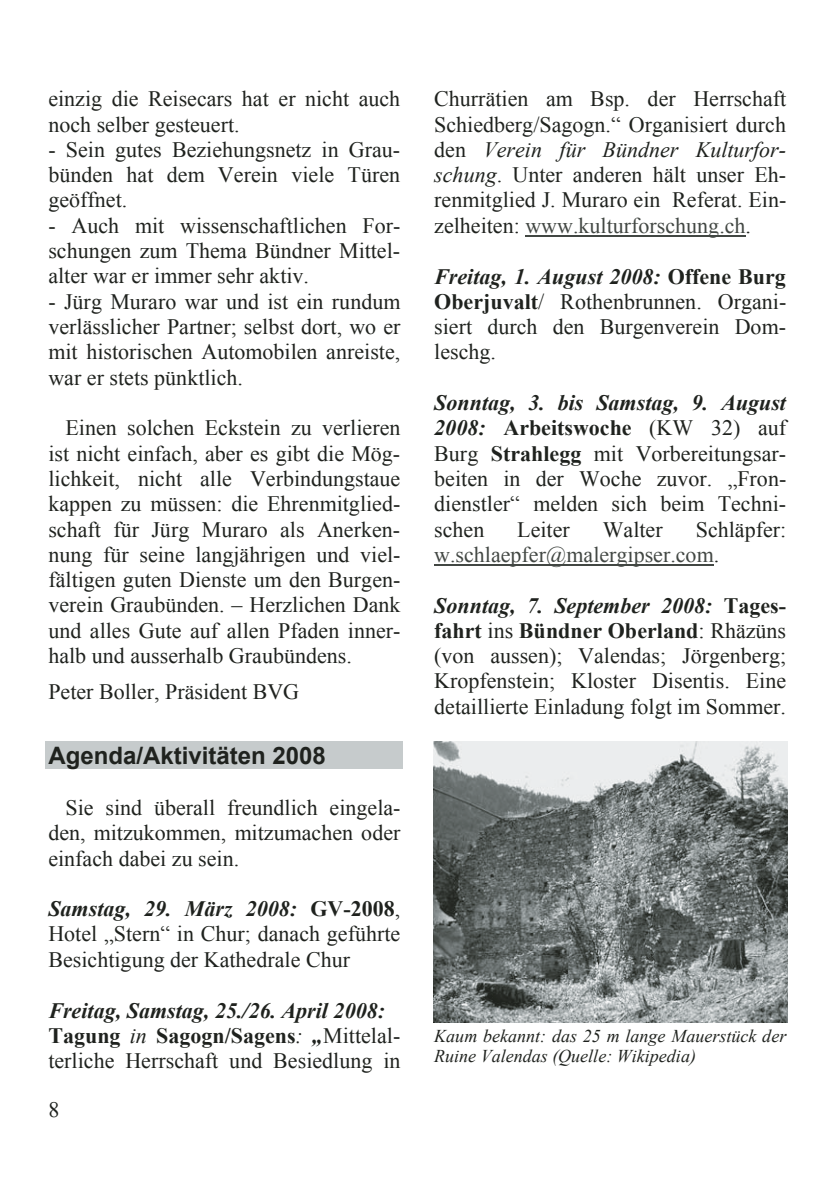
<style>
.page{position:relative;width:840px;height:1191px;background:#fff}
.page>*{position:absolute;margin:0;border:0;box-sizing:border-box;transform-origin:0 0}
.t1{font:700 24px "Arial";color:#1f221e}
.t2{font:22px/25.2px "Times New Roman";color:#1f221e;text-align:justify}
.t3{font:22px/25.4px "Times New Roman";color:#424743}
.t4{font:italic 18px/20.8px "Times New Roman";color:#1f221e}
.s1{font-weight:700;font-style:italic}
.s2{font-weight:700}
.s3{font-style:italic}
.s4{color:#424743}
.s5{color:#1f221e}
</style>
<div class="page">
<div style="left:45px;top:741px;width:358px;height:28px;background:#c6cbcc"></div>
<hr style="left:525px;top:235px;width:220px;height:1px;background:#424743">
<hr style="left:434px;top:564px;width:279px;height:1px;background:#424743">
<img style="left:433px;top:741px;width:354px;height:281px">
<p class="t2" style="left:48px;top:86px;width:353px">einzig die Reisecars hat er nicht auch noch selber gesteuert.</p>
<p class="t2" style="left:48px;top:137px;width:353px">- Sein gutes Beziehungsnetz in Grau&shy;b¸nden hat dem Verein viele T¸ren geˆffnet.</p>
<p class="t2" style="left:48px;top:213px;width:353px">- Auch mit wissenschaftlichen For&shy;schungen zum Thema B¸ndner Mittel&shy;alter war er immer sehr aktiv.</p>
<p class="t2" style="left:48px;top:289px;width:353px">- J¸rg Muraro war und ist ein rundum verl‰sslicher Partner; selbst dort, wo er mit historischen Automobilen anreiste, war er stets p¸nktlich.</p>
<p class="t2" style="left:48px;top:415px;width:353px;text-indent:17px">Einen solchen Eckstein zu verlieren ist nicht einfach, aber es gibt die Mˆg&shy;lichkeit, nicht alle Verbindungstaue kappen zu m¸ssen: die Ehrenmitglied&shy;schaft f¸r J¸rg Muraro als Anerken&shy;nung f¸r seine langj‰hrigen und viel&shy;f‰ltigen guten Dienste um den Burgen&shy;verein Graub¸nden. ñ Herzlichen Dank und alles Gute auf allen Pfaden inner&shy;halb und ausserhalb Graub¸ndens.</p>
<p class="t2" style="left:48px;top:679px;width:252px">Peter Boller, Pr‰sident BVG</p>
<p class="t1" style="left:48px;top:742px;width:279px">Agenda/Aktivit‰ten 2008</p>
<p class="t2" style="left:48px;top:794px;width:353px;text-indent:17px">Sie sind ¸berall freundlich eingela&shy;den, mitzukommen, mitzumachen oder einfach dabei zu sein.</p>
<p class="t2" style="left:48px;top:896px;width:353px"><span class="s1">Samstag, 29. M‰rz 2008:</span> <span class="s2">GV-2008</span>, Hotel ÑSternì in Chur; danach gef¸hrte Besichtigung der Kathedrale Chur</p>
<p class="t2" style="left:48px;top:997px;width:353px;text-align:left"><span class="s1">Freitag, Samstag, 25./26. April 2008:<br></span><span class="s2">Tagung</span> <span class="s3">in</span> <span class="s2">Sagogn/Sagens</span><span class="s3">:</span> <span class="s1">Ñ</span>Mittelal&shy;terliche Herrschaft und Besiedlung in</p>
<p class="t2" style="left:48px;top:1097px;width:12px">8</p>
<p class="t2" style="left:434px;top:86px;width:353px">Churr‰tien am Bsp. der Herrschaft Schiedberg/Sagogn.ì Organisiert durch den <span class="s3">Verein f¸r B¸ndner Kulturfor&shy;schung</span>. Unter anderen h‰lt unser Eh&shy;renmitglied J. Muraro ein Referat. Ein&shy;zelheiten: <span class="s4">www.kulturforschung.ch</span>.</p>
<p class="t2" style="left:434px;top:263px;width:353px"><span class="s1">Freitag, 1. August 2008:</span> <span class="s2">Offene Burg Oberjuvalt</span>/ Rothenbrunnen. Organi&shy;siert durch den Burgenverein Dom&shy;leschg.</p>
<p class="t2" style="left:434px;top:390px;width:353px"><span class="s1">Sonntag, 3. bis Samstag, 9. August 2008:</span> <span class="s2">Arbeitswoche</span> (KW 32) auf Burg <span class="s2">Strahlegg</span> mit Vorbereitungsar&shy;beiten in der Woche zuvor. ÑFron&shy;dienstlerì melden sich beim Techni&shy;schen</p>
<p class="t3" style="left:434px;top:516px;width:353px;text-indent:261px"><span class="s5">Schl‰pfer: </span>w.schlaepfer@malergipser.com<span class="s5">.</span></p>
<p class="t2" style="left:434px;top:592px;width:353px"><span class="s1">Sonntag, 7. September 2008:</span> <span class="s2">Tages&shy;fahrt</span> ins <span class="s2">B¸ndner Oberland</span>: Rh‰z¸ns (von aussen); Valendas; Jˆrgenberg; Kropfenstein; Kloster Disentis. Eine detaillierte Einladung folgt im Sommer.</p>
<p class="t2" style="left:517px;top:516px;width:54px">Leiter</p>
<p class="t2" style="left:602px;top:516px;width:61px">Walter</p>
<p class="t4" style="left:434px;top:1025px;width:353px">Kaum bekannt: das 25 m lange Mauerst¸ck der<br>Ruine Valendas (Quelle: Wikipedia)</p>
</div>
